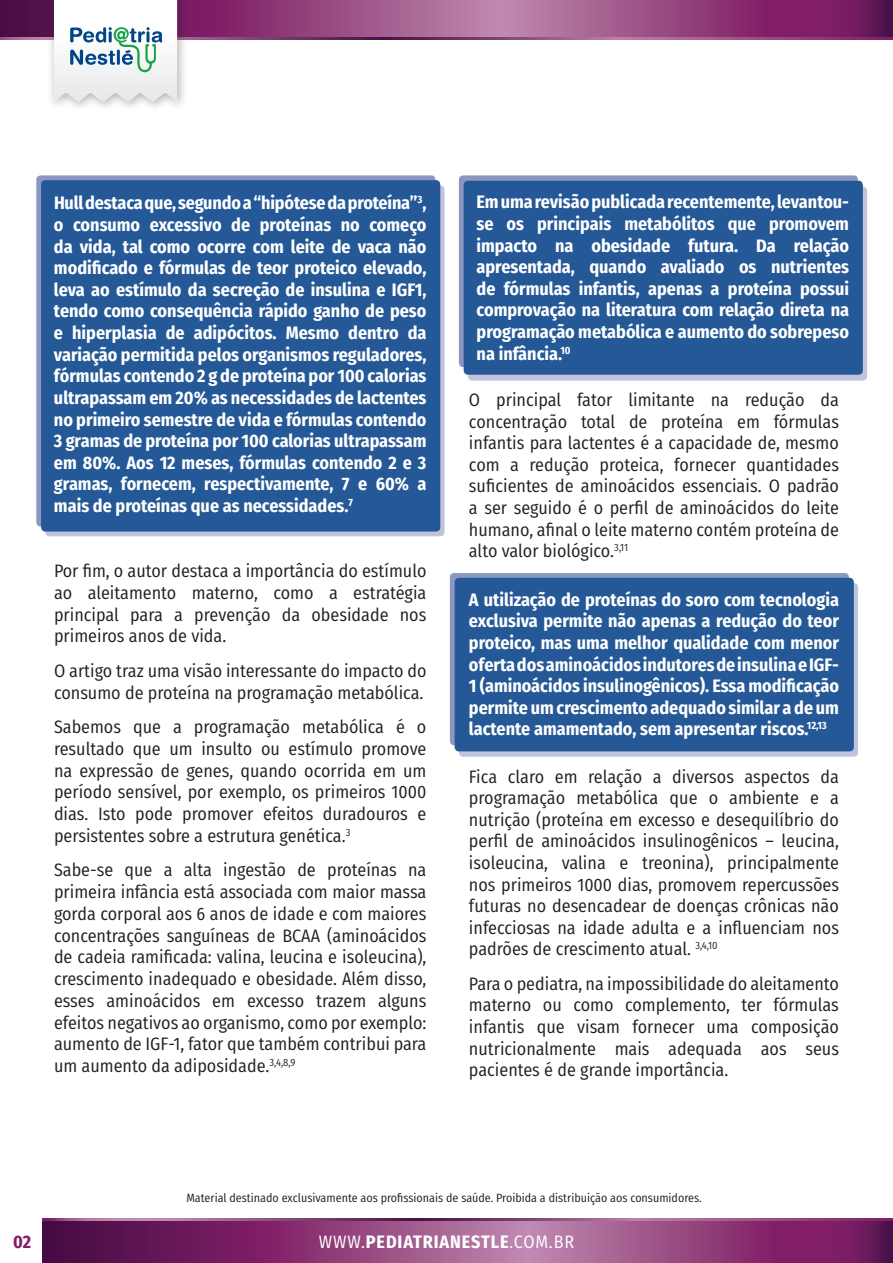
<style>
.page{position:relative;width:893px;height:1263px;background:#fff}
.page>*{position:absolute;margin:0;border:0;box-sizing:border-box;transform-origin:0 0}
.t1{font:18px/21.6px "Fira Sans Condensed";color:#231f20;text-align:justify}
.t2{font:700 18px/21.6px "Fira Sans Condensed";color:#fff;text-align:justify}
.t3{font:700 18px "Fira Sans Condensed";letter-spacing:.05em;color:#fff}
.t4{font:700 18px "Fira Sans Condensed";color:#821e67}
.t5{font:12px "Fira Sans Condensed";color:#231f20}
.s1{font-weight:400}
</style>
<div class="page">
<svg style="left:42px;top:1221px;width:851px;height:42px;background:#893c76"></svg>
<svg style="left:42px;top:1218px;width:851px;height:3px;background:#8f5182"></svg>
<svg style="left:0;top:0;width:893px;height:38px;background:#91457d"></svg>
<svg style="left:0;top:38px;width:893px;height:2px;background:#88497b"></svg>
<div style="left:47px;top:0;width:141px;height:112px;background:#231f20;opacity:.35"></div>
<svg style="left:54px;top:0;width:123px;height:102px"></svg>
<svg style="left:45px;top:185px;width:400px;height:351px;background:#b4bcd7"></svg>
<div style="left:468px;top:187px;width:399px;height:194px;background:#bfc4dc;border-radius:4px"></div>
<svg style="left:459px;top:583px;width:399px;height:174px;background:#b8c0d9"></svg>
<div style="left:36px;top:175px;width:399px;height:351px;background:#8c96c0;border-radius:4px"></div>
<svg style="left:459px;top:175px;width:399px;height:192px;background:#8c98c0"></svg>
<svg style="left:450px;top:573px;width:399px;height:172px;background:#8793be"></svg>
<div style="left:41px;top:180px;width:399px;height:351px;background:#245896;border-radius:4px"></div>
<div style="left:464px;top:181px;width:399px;height:194px;background:#245896;border-radius:4px"></div>
<div style="left:455px;top:578px;width:399px;height:173px;background:#245896;border-radius:4px"></div>
<p class="t2" style="left:54px;top:191px;width:374px">Hull destaca que, segundo a “hipótese da proteína”<sup>3</sup>, o consumo excessivo de proteínas no começo da vida, tal como ocorre com leite de vaca não modificado e fórmulas de teor proteico elevado, leva ao estímulo da secreção de insulina e IGF1, tendo como consequência rápido ganho de peso e hiperplasia de adipócitos. Mesmo dentro da variação permitida pelos organismos reguladores, fórmulas contendo 2 g de proteína por 100 calorias ultrapassam em 20% as necessidades de lactentes no primeiro semestre de vida e fórmulas contendo 3 gramas de proteína por 100 calorias ultrapassam em 80%. Aos 12 meses, fórmulas contendo 2 e 3 gramas, fornecem, respectivamente, 7 e 60% a mais de proteínas que as necessidades.<sup>7</sup></p>
<p class="t1" style="left:54px;top:559px;width:374px">Por fim, o autor destaca a importância do estímulo ao aleitamento materno, como a estratégia principal para a prevenção da obesidade nos primeiros anos de vida.</p>
<p class="t1" style="left:54px;top:659px;width:374px">O artigo traz uma visão interessante do impacto do consumo de proteína na programação metabólica.</p>
<p class="t1" style="left:54px;top:715px;width:374px">Sabemos que a programação metabólica é o resultado que um insulto ou estímulo promove na expressão de genes, quando ocorrida em um período sensível, por exemplo, os primeiros 1000 dias. Isto pode promover efeitos duradouros e persistentes sobre a estrutura genética.<sup>3</sup></p>
<p class="t1" style="left:54px;top:859px;width:374px">Sabe-se que a alta ingestão de proteínas na primeira infância está associada com maior massa gorda corporal aos 6 anos de idade e com maiores concentrações sanguíneas de BCAA (aminoácidos de cadeia ramificada: valina, leucina e isoleucina), crescimento inadequado e obesidade. Além disso, esses aminoácidos em excesso trazem alguns efeitos negativos ao organismo, como por exemplo: aumento de IGF-1, fator que também contribui para um aumento da adiposidade.<sup>3,4,8,9</sup></p>
<p class="t2" style="left:477px;top:190px;width:374px">Em uma revisão publicada recentemente, levantou&shy;se os principais metabólitos que promovem impacto na obesidade futura. Da relação apresentada, quando avaliado os nutrientes de fórmulas infantis, apenas a proteína possui comprovação na literatura com relação direta na programação metabólica e aumento do sobrepeso na infância.<sup>10</sup></p>
<p class="t1" style="left:469px;top:388px;width:372px">O principal fator limitante na redução da concentração total de proteína em fórmulas infantis para lactentes é a capacidade de, mesmo com a redução proteica, fornecer quantidades suficientes de aminoácidos essenciais. O padrão a ser seguido é o perfil de aminoácidos do leite humano, afinal o leite materno contém proteína de alto valor biológico.<sup>3,11</sup></p>
<p class="t2" style="left:469px;top:587px;width:371px">A utilização de proteínas do soro com tecnologia exclusiva permite não apenas a redução do teor proteico, mas uma melhor qualidade com menor oferta dos aminoácidos indutores de insulina e IGF-1 (aminoácidos insulinogênicos). Essa modificação permite um crescimento adequado similar a de um lactente amamentado, sem apresentar riscos.<sup>12,13</sup></p>
<p class="t1" style="left:469px;top:765px;width:371px">Fica claro em relação a diversos aspectos da programação metabólica que o ambiente e a nutrição (proteína em excesso e desequilíbrio do perfil de aminoácidos insulinogênicos – leucina, isoleucina, valina e treonina), principalmente nos primeiros 1000 dias, promovem repercussões futuras no desencadear de doenças crônicas não infecciosas na idade adulta e a influenciam nos padrões de crescimento atual. <sup>3,4,10</sup></p>
<p class="t1" style="left:469px;top:972px;width:371px">Para o pediatra, na impossibilidade do aleitamento materno ou como complemento, ter fórmulas infantis que visam fornecer uma composição nutricionalmente mais adequada aos seus pacientes é de grande importância.</p>
<p class="t5" style="left:186px;top:1188px;width:517px">Material destinado exclusivamente aos profissionais de saúde. Proibida a distribuição aos consumidores.</p>
<p class="t4" style="left:13px;top:1226px;width:20px">02</p>
<p class="t3" style="left:319px;top:1226px;width:257px"><span class="s1">WWW.</span>PEDIATRIANESTLE<span class="s1">.COM.BR</span></p>
</div>
